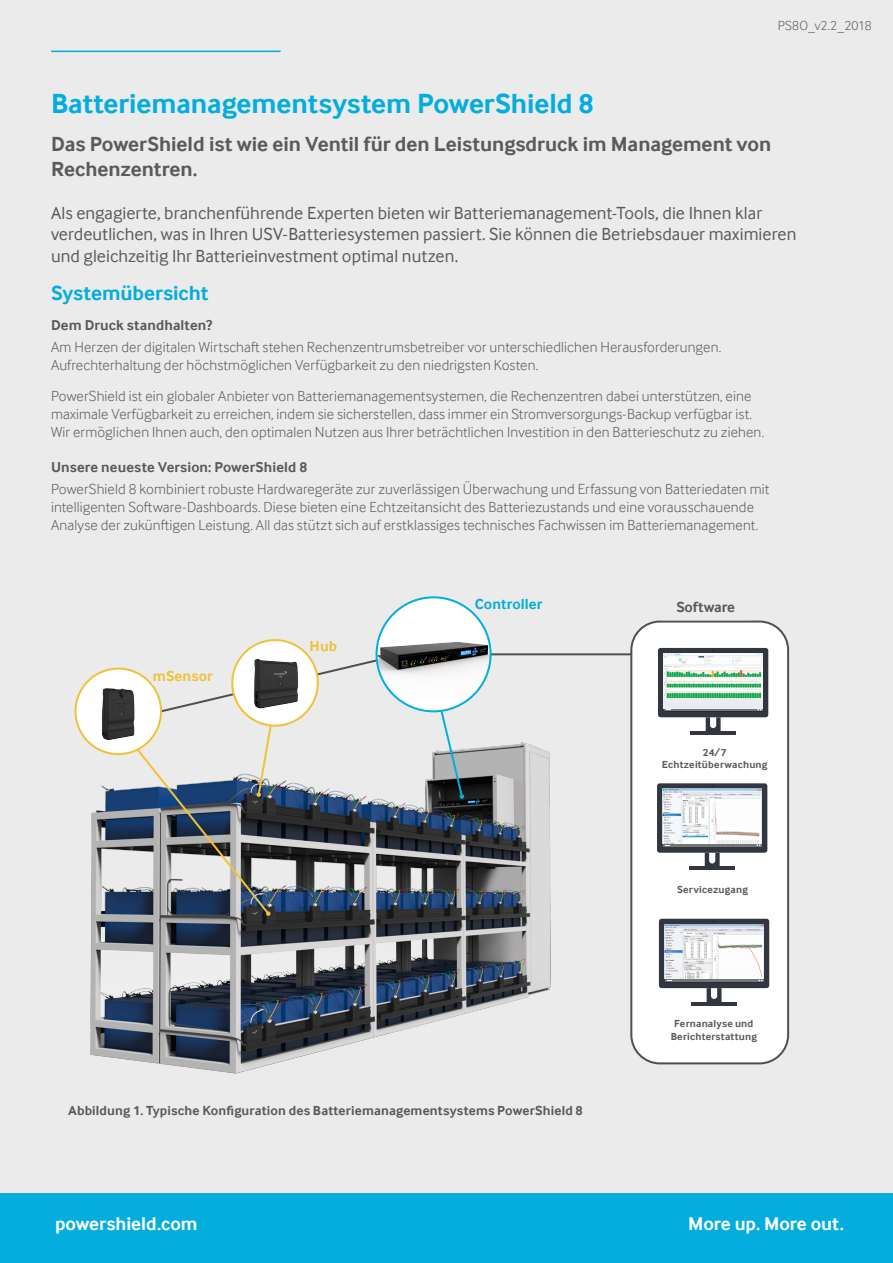
<style>
.page{position:relative;width:893px;height:1263px;background:#ebebec}
.page>*{position:absolute;margin:0;border:0;box-sizing:border-box;transform-origin:0 0}
.Heading_1{font:700 28.5px "Inter Face";letter-spacing:-.005em;color:#03addd}
.Heading_2B{font:700 21px/25.2px "Inter Face";color:#5a595c}
.Heading_2{font:700 21px "Inter Face";color:#03addd}
.t1{font:700 18.9px "Inter Face";color:#fff}
.Introduction_Emphasi{font:18px/21.6px "Inter Face";color:#5a595c}
.Body{font:300 15px/18px "Inter Face";letter-spacing:.01em;color:#5a595c}
.Feature_Strong{font:700 15px "Inter Face";letter-spacing:.005em;color:#efc236}
.Feature_Strong-2{font:700 15px "Inter Face";letter-spacing:.01em;color:#03addd}
.Feature_Strong-3{font:700 15px "Inter Face";letter-spacing:-.01em;color:#5a595c}
.FLEdit{font:700 14.7px "Inter Face";letter-spacing:.01em;color:#5a595c}
.t2{font:700 14.1px "Arial";color:#efc239}
.t3{font:700 14.1px "Arial";color:#00afdb}
.t4{font:700 14.1px "Arial";color:#505050}
.Feature_Strong-4{font:700 13.5px "Inter Face";letter-spacing:.01em;color:#5a595c}
.t5{font:300 13.5px "Inter Face";color:#5a595c}
.Feature_Strong-5{font:700 10.5px/12.6px "Inter Face";letter-spacing:.02em;color:#5a595c;text-align:center}
.t6{font:700 10.2px/12.1px "Arial";color:#505050;text-align:center}
</style>
<div class="page">
<div style="left:0;top:1193px;width:893px;height:70px;background:#03addd"></div>
<hr style="left:51px;top:51px;width:230px;height:1px;background:#03addd">
<hr style="left:475px;top:653px;width:167px;height:2px;background:#505050">
<div style="left:631px;top:621px;width:157px;height:442px;background:#fff;border-radius:29px"></div>
<div style="left:630px;top:620px;width:159px;height:444px;border:2px solid #505050;border-radius:29px"></div>
<img style="left:74px;top:690px;width:615px;height:384px">
<svg style="left:159px;top:655px;width:233px;height:59px"></svg>
<div style="left:377px;top:597px;width:114px;height:114px;background:#fff;border-radius:50%"></div>
<img style="left:377px;top:597px;width:114px;height:103px">
<div style="left:376px;top:596px;width:116px;height:116px;border:2px solid #00afdb;border-radius:50%"></div>
<img style="left:76px;top:669px;width:85px;height:85px;border-radius:43px">
<div style="left:75px;top:668px;width:87px;height:87px;border:2px solid #efc239;border-radius:50%"></div>
<img style="left:232px;top:640px;width:86px;height:86px;border-radius:43px">
<div style="left:231px;top:639px;width:88px;height:88px;border:2px solid #efc239;border-radius:50%"></div>
<svg style="left:135px;top:723px;width:138px;height:193px"></svg>
<svg style="left:439px;top:708px;width:25px;height:91px"></svg>
<div style="left:659px;top:919px;width:110px;height:69px;background:#313640;border-radius:3px"></div>
<svg style="left:707px;top:988px;width:14px;height:14px"></svg>
<hr style="left:691px;top:1002px;width:46px;height:3px;background:#313640">
<hr style="left:665px;top:979px;width:99px;height:3px;background:#202121">
<div style="left:657px;top:783px;width:110px;height:70px;background:#313640;border-radius:3px"></div>
<svg style="left:705px;top:853px;width:15px;height:13px"></svg>
<hr style="left:690px;top:866px;width:45px;height:4px;background:#313640">
<svg style="left:663px;top:843px;width:99px;height:4px"></svg>
<div style="left:658px;top:648px;width:110px;height:69px;background:#313640;border-radius:3px"></div>
<svg style="left:706px;top:717px;width:15px;height:14px"></svg>
<hr style="left:691px;top:731px;width:45px;height:4px;background:#313640">
<hr style="left:664px;top:708px;width:99px;height:3px;background:#202121">
<img style="left:664px;top:653px;width:99px;height:55px">
<img style="left:663px;top:789px;width:99px;height:54px">
<img style="left:665px;top:924px;width:99px;height:55px">
<div style="left:653px;top:739px;width:129px;height:35px;background:#fff"></div>
<div style="left:649px;top:878px;width:129px;height:35px;background:#fff"></div>
<div style="left:648px;top:1012px;width:129px;height:35px;background:#fff"></div>
<div style="left:475px;top:595px;width:86px;height:17px;background:#ebebec"></div>
<div style="left:153px;top:667px;width:64px;height:18px;background:#ebebec"></div>
<p class="t5" style="left:778px;top:18px;width:95px">PS8O_v2.2_2018</p>
<p class="Heading_1" style="left:51px;top:87px;width:544px">Batteriemanagementsystem PowerShield 8</p>
<p class="Heading_2B" style="left:51px;top:131px;width:722px">Das PowerShield ist wie ein Ventil für den Leistungsdruck im Management von<br>Rechenzentren.</p>
<p class="Introduction_Emphasi" style="left:51px;top:202px;width:747px">Als engagierte, branchenführende Experten bieten wir Batteriemanagement-Tools, die Ihnen klar verdeutlichen, was in Ihren USV-Batteriesystemen passiert. Sie können die Betriebsdauer maximieren und gleichzeitig Ihr Batterieinvestment optimal nutzen.</p>
<p class="Heading_2" style="left:51px;top:281px;width:159px">Systemübersicht</p>
<p class="FLEdit" style="left:51px;top:317px;width:163px">Dem Druck standhalten?</p>
<p class="Body" style="left:51px;top:338px;width:672px">Am Herzen der digitalen Wirtschaft stehen Rechenzentrumsbetreiber vor unterschiedlichen Herausforderungen.<br>Aufrechterhaltung der höchstmöglichen Verfügbarkeit zu den niedrigsten Kosten.</p>
<p class="Body" style="left:51px;top:387px;width:715px">PowerShield ist ein globaler Anbieter von Batteriemanagementsystemen, die Rechenzentren dabei unterstützen, eine maximale Verfügbarkeit zu erreichen, indem sie sicherstellen, dass immer ein Stromversorgungs-Backup verfügbar ist.<br>Wir ermöglichen Ihnen auch, den optimalen Nutzen aus Ihrer beträchtlichen Investition in den Batterieschutz zu ziehen.</p>
<p class="FLEdit" style="left:51px;top:458px;width:258px">Unsere neueste Version: PowerShield 8</p>
<p class="Body" style="left:51px;top:480px;width:720px">PowerShield 8 kombiniert robuste Hardwaregeräte zur zuverlässigen Überwachung und Erfassung von Batteriedaten mit intelligenten Software-Dashboards. Diese bieten eine Echtzeitansicht des Batteriezustands und eine vorausschauende<br>Analyse der zukünftigen Leistung. All das stützt sich auf erstklassiges technisches Fachwissen im Batteriemanagement.</p>
<p class="t2" style="left:153px;top:666px;width:62px">mSensor</p>
<p class="Feature_Strong" style="left:153px;top:667px;width:61px">mSensor</p>
<p class="Feature_Strong" style="left:310px;top:638px;width:29px">Hub</p>
<p class="t2" style="left:310px;top:637px;width:29px">Hub</p>
<p class="Feature_Strong-2" style="left:475px;top:595px;width:69px">Controller</p>
<p class="Feature_Strong-3" style="left:676px;top:598px;width:60px">Software</p>
<p class="t3" style="left:475px;top:594px;width:69px">Controller</p>
<p class="t4" style="left:676px;top:597px;width:61px">Software</p>
<p class="Feature_Strong-5" style="left:662px;top:746px;width:107px">24/7<br>Echtzeitüberwachung</p>
<p class="t6" style="left:687px;top:759px;width:54px">Monitoring</p>
<p class="t6" style="left:675px;top:882px;width:75px">Service Access</p>
<p class="Feature_Strong-5" style="left:677px;top:883px;width:73px">Servicezugang</p>
<p class="t6" style="left:672px;top:1018px;width:86px">Remote Analytics and Reporting</p>
<p class="Feature_Strong-5" style="left:671px;top:1017px;width:88px">Fernanalyse und<br>Berichterstattung</p>
<p class="Feature_Strong-4" style="left:68px;top:1102px;width:516px">Abbildung 1. Typische Konfiguration des Batteriemanagementsystems PowerShield 8</p>
<p class="t1" style="left:55px;top:1213px;width:144px">powershield.com</p>
<p class="t1" style="left:688px;top:1213px;width:157px">More up. More out.</p>
</div>
